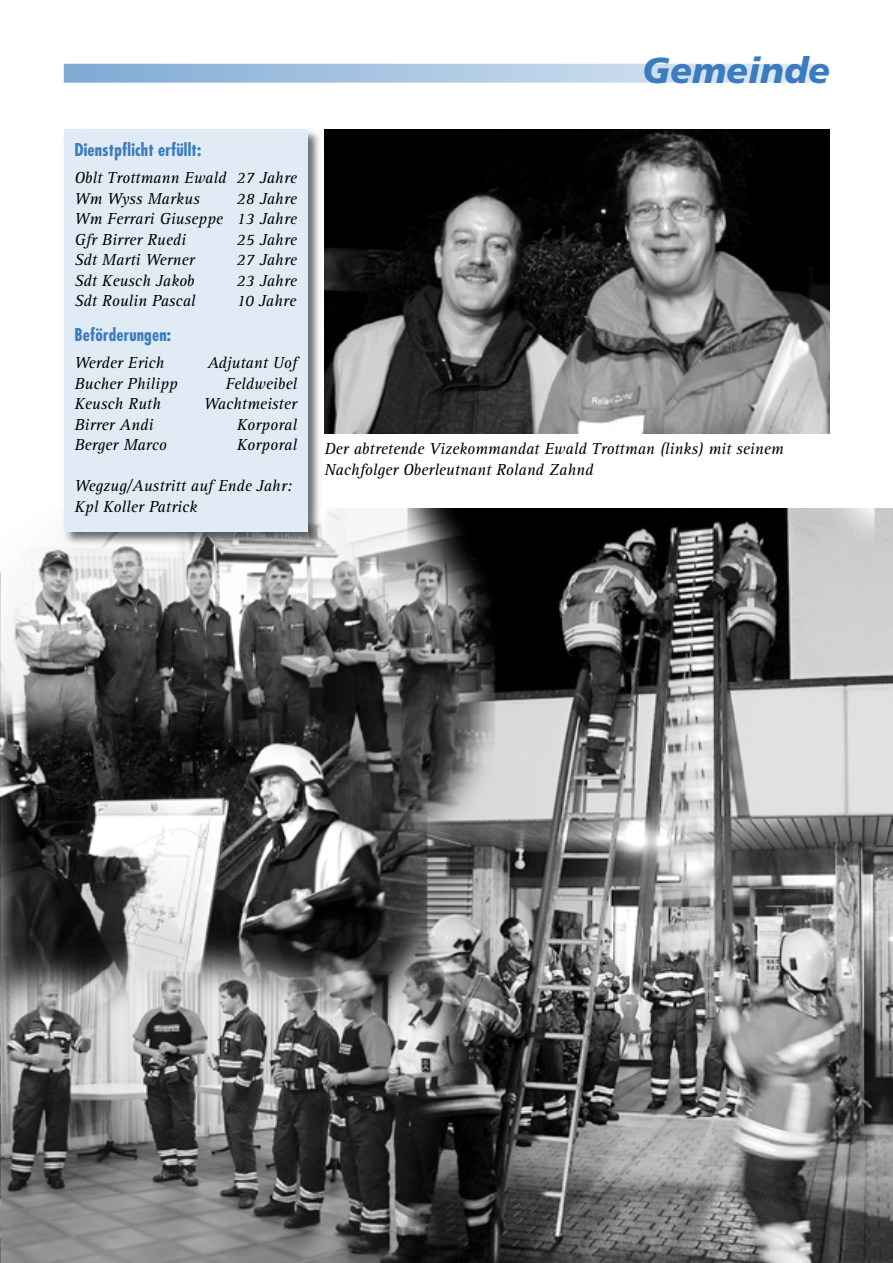
<style>
.page{position:relative;width:893px;height:1263px;background:#fff}
.page>*{position:absolute;margin:0;border:0;box-sizing:border-box;transform-origin:0 0}
.t1{font:italic 900 36px "Frutiger";color:#3a7cbd}
.t2{font:700 condensed 17.25px "Futura";letter-spacing:.01em;color:#3a7cbd}
.t3{font:italic 16.5px/20.5px "Rotis Serif";color:#000}
</style>
<div class="page">
<svg style="left:64px;top:64px;width:755px;height:19px;background:#b1cbe5"></svg>
<img style="left:0;top:508px;width:893px;height:755px">
<img style="left:62px;top:131px;width:261px;height:416px">
<div style="left:64px;top:129px;width:244px;height:402px;background:#e1ebf5"></div>
<img style="left:325px;top:129px;width:504px;height:305px">
<p class="t2" style="left:74px;top:139px;width:128px">Dienstpflicht erfüllt:</p>
<p class="t3" style="left:74px;top:168px;width:224px">Oblt Trottmann Ewald 27 Jahre<br>Wm Wyss Markus</p>
<p class="t3" style="left:74px;top:188px;width:224px;text-align:justify;text-indent:162px">28 Jahre Wm Ferrari Giuseppe 13 Jahre Gfr Birrer Ruedi</p>
<p class="t3" style="left:236px;top:229px;width:62px">25 Jahre</p>
<p class="t3" style="left:74px;top:250px;width:122px">Sdt Marti Werner</p>
<p class="t3" style="left:236px;top:250px;width:62px">27 Jahre</p>
<p class="t3" style="left:74px;top:271px;width:122px">Sdt Keusch Jakob</p>
<p class="t3" style="left:236px;top:271px;width:62px">23 Jahre</p>
<p class="t3" style="left:74px;top:291px;width:123px">Sdt Roulin Pascal</p>
<p class="t3" style="left:236px;top:291px;width:61px">10 Jahre</p>
<p class="t2" style="left:74px;top:324px;width:98px">Beförderungen:</p>
<p class="t3" style="left:74px;top:353px;width:91px">Werder Erich</p>
<p class="t3" style="left:208px;top:353px;width:91px">Adjutant Uof</p>
<p class="t3" style="left:74px;top:373px;width:105px">Bucher Philipp</p>
<p class="t3" style="left:225px;top:373px;width:73px">Feldweibel</p>
<p class="t3" style="left:74px;top:394px;width:88px">Keusch Ruth</p>
<p class="t3" style="left:204px;top:394px;width:95px">Wachtmeister</p>
<p class="t3" style="left:74px;top:414px;width:80px">Birrer Andi</p>
<p class="t3" style="left:237px;top:414px;width:62px">Korporal</p>
<p class="t3" style="left:74px;top:435px;width:94px">Berger Marco</p>
<p class="t3" style="left:237px;top:435px;width:62px">Korporal</p>
<p class="t3" style="left:74px;top:476px;width:219px">Wegzug/Austritt auf Ende Jahr:<br>Kpl Koller Patrick</p>
<h1 class="t1" style="left:642px;top:49px;width:189px">Gemeinde</h1>
<p class="t3" style="left:325px;top:439px;width:460px">Der abtretende Vizekommandat Ewald Trottman (links) mit seinem<br>Nachfolger Oberleutnant Roland Zahnd</p>
</div>
